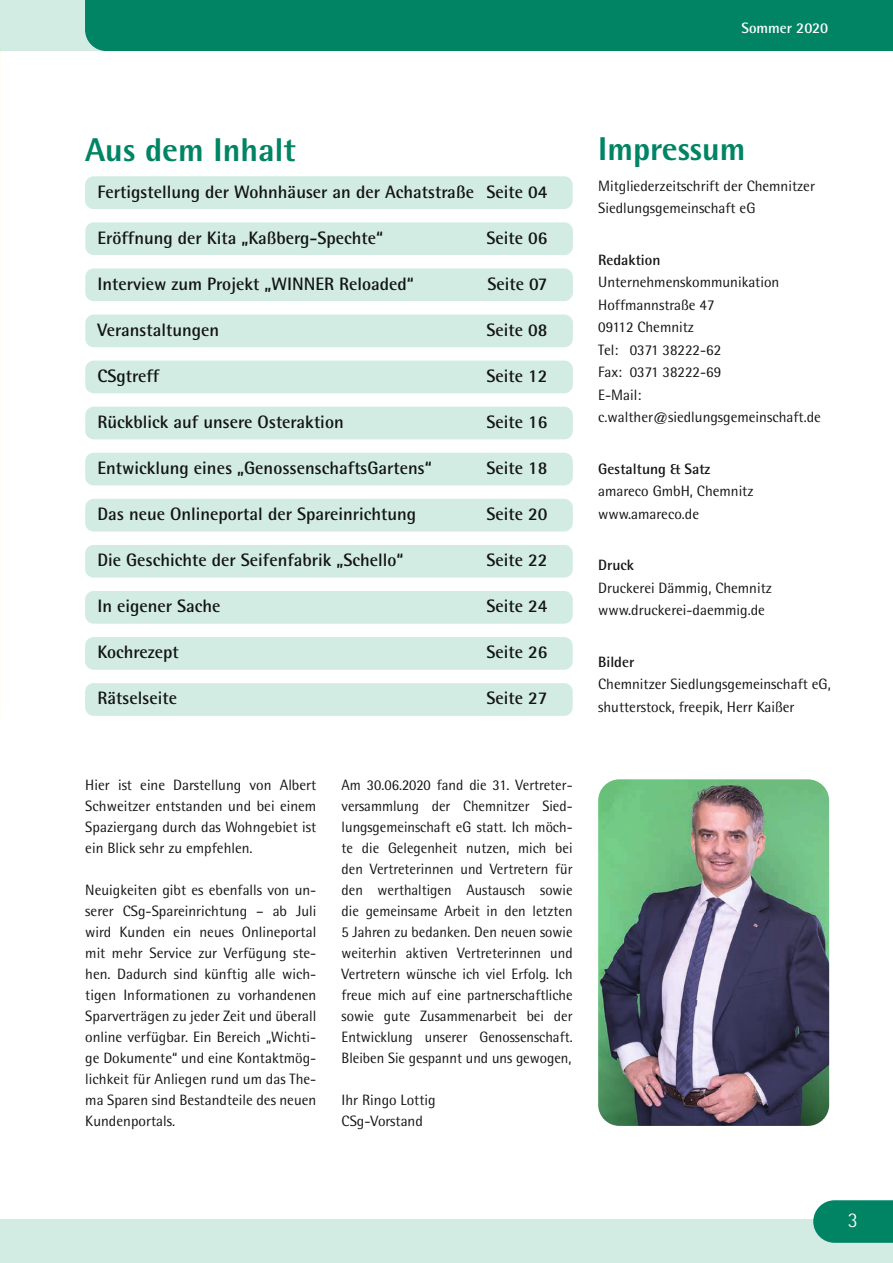
<style>
.page{position:relative;width:893px;height:1263px;background:#fff}
.page>*{position:absolute;margin:0;border:0;box-sizing:border-box;transform-origin:0 0}
.t1{font:800 33px "Rotis Semi Sans";color:#008464}
.t2{font:300 21px "Rotis Semi Sans";color:#fff}
.t3{font:700 18px "Rotis Semi Sans";color:#131413}
.t4{font:15px/21px "Rotis Semi Sans";color:#131413}
.t5{font:700 15px "Rotis Semi Sans";color:#131413}
.t6{font:700 15px "Rotis Semi Sans";color:#fff}
</style>
<div class="page">
<div style="left:85px;top:499px;width:488px;height:32px;background:#d2ece3;border-radius:9px"></div>
<img style="left:0;top:49px;width:1px;height:476px">
<div style="left:85px;top:176px;width:488px;height:33px;background:#d2ece3;border-radius:9px"></div>
<div style="left:85px;top:637px;width:488px;height:33px;background:#d2ece3;border-radius:9px"></div>
<div style="left:85px;top:683px;width:488px;height:33px;background:#d2ece3;border-radius:9px"></div>
<div style="left:85px;top:591px;width:488px;height:33px;background:#d2ece3;border-radius:9px"></div>
<div style="left:85px;top:545px;width:488px;height:33px;background:#d2ece3;border-radius:9px"></div>
<div style="left:85px;top:453px;width:488px;height:32px;background:#d2ece3;border-radius:9px"></div>
<div style="left:85px;top:407px;width:488px;height:32px;background:#d2ece3;border-radius:9px"></div>
<div style="left:85px;top:361px;width:488px;height:32px;background:#d2ece3;border-radius:9px"></div>
<div style="left:85px;top:314px;width:488px;height:33px;background:#d2ece3;border-radius:9px"></div>
<div style="left:85px;top:268px;width:488px;height:33px;background:#d2ece3;border-radius:9px"></div>
<div style="left:85px;top:222px;width:488px;height:33px;background:#d2ece3;border-radius:9px"></div>
<img style="left:598px;top:779px;width:231px;height:347px">
<svg style="left:0;top:0;width:893px;height:51px;background:#148e70"></svg>
<div style="left:0;top:1219px;width:893px;height:44px;background:#d2ece3"></div>
<svg style="left:813px;top:1200px;width:80px;height:43px;background:#108c6d"></svg>
<p class="t6" style="left:741px;top:18px;width:88px">Sommer 2020</p>
<h1 class="t1" style="left:85px;top:129px;width:212px">Aus dem Inhalt</h1>
<p class="t3" style="left:98px;top:181px;width:451px">Fertigstellung der Wohnhäuser an der Achatstraße Seite 04</p>
<p class="t3" style="left:98px;top:227px;width:287px">Eröffnung der Kita „Kaßberg-Spechte“</p>
<p class="t3" style="left:486px;top:227px;width:63px">Seite 06</p>
<p class="t3" style="left:98px;top:273px;width:318px">Interview zum Projekt „WINNER Reloaded“</p>
<p class="t3" style="left:488px;top:273px;width:62px">Seite 07</p>
<p class="t3" style="left:98px;top:319px;width:123px">Veranstaltungen</p>
<p class="t3" style="left:486px;top:319px;width:63px">Seite 08</p>
<p class="t3" style="left:98px;top:365px;width:63px">CSgtreff</p>
<p class="t3" style="left:486px;top:365px;width:63px">Seite 12</p>
<p class="t3" style="left:98px;top:411px;width:248px">Rückblick auf unsere Osteraktion</p>
<p class="t3" style="left:486px;top:411px;width:63px">Seite 16</p>
<p class="t3" style="left:98px;top:457px;width:336px">Entwicklung eines „GenossenschaftsGartens“</p>
<p class="t3" style="left:486px;top:457px;width:63px">Seite 18</p>
<p class="t3" style="left:98px;top:503px;width:320px">Das neue Onlineportal der Spareinrichtung</p>
<p class="t3" style="left:486px;top:503px;width:63px">Seite 20</p>
<p class="t3" style="left:98px;top:549px;width:308px">Die Geschichte der Seifenfabrik „Schello“</p>
<p class="t3" style="left:486px;top:549px;width:63px">Seite 22</p>
<p class="t3" style="left:98px;top:595px;width:125px">In eigener Sache</p>
<p class="t3" style="left:486px;top:595px;width:63px">Seite 24</p>
<p class="t3" style="left:98px;top:641px;width:83px">Kochrezept</p>
<p class="t3" style="left:486px;top:641px;width:63px">Seite 26</p>
<p class="t3" style="left:98px;top:687px;width:81px">Rätselseite</p>
<p class="t3" style="left:486px;top:687px;width:63px">Seite 27</p>
<h1 class="t1" style="left:598px;top:128px;width:149px">Impressum</h1>
<p class="t4" style="left:598px;top:174px;width:218px;line-height:22.5px">Mitgliederzeitschrift der Chemnitzer<br>Siedlungsgemeinschaft eG</p>
<p class="t5" style="left:598px;top:250px;width:64px">Redaktion</p>
<p class="t4" style="left:598px;top:271px;width:224px;line-height:22.5px">Unternehmenskommunikation<br>Hoffmannstraße 47<br>09112 Chemnitz<br>Tel: 0371 38222-62<br>Fax: 0371 38222-69<br>E-Mail: c.walther@siedlungsgemeinschaft.de</p>
<p class="t5" style="left:598px;top:459px;width:114px">Gestaltung &amp; Satz</p>
<p class="t4" style="left:598px;top:480px;width:157px;line-height:22.5px">amareco GmbH, Chemnitz www.amareco.de</p>
<p class="t5" style="left:598px;top:556px;width:37px">Druck</p>
<p class="t4" style="left:598px;top:576px;width:175px;line-height:22.5px">Druckerei Dämmig, Chemnitz www.druckerei-daemmig.de</p>
<p class="t5" style="left:598px;top:652px;width:38px">Bilder</p>
<p class="t4" style="left:598px;top:673px;width:234px;line-height:22.5px">Chemnitzer Siedlungsgemeinschaft eG, shutterstock, freepik, Herr Kaißer</p>
<p class="t4" style="left:85px;top:774px;width:233px;text-align:justify">Hier ist eine Darstellung von Albert Schweitzer entstanden und bei einem Spaziergang durch das Wohngebiet ist ein Blick sehr zu empfehlen.</p>
<p class="t4" style="left:85px;top:879px;width:233px;text-align:justify">Neuigkeiten gibt es ebenfalls von un&shy;serer CSg-Spareinrichtung – ab Juli wird Kunden ein neues Onlineportal mit mehr Service zur Verfügung ste&shy;hen. Dadurch sind künftig alle wich&shy;tigen Informationen zu vorhandenen Sparverträgen zu jeder Zeit und überall online verfügbar. Ein Bereich „Wichti&shy;ge Dokumente“ und eine Kontaktmög&shy;lichkeit für Anliegen rund um das The&shy;ma Sparen sind Bestandteile des neuen Kundenportals.</p>
<p class="t4" style="left:342px;top:774px;width:233px;text-align:justify">Am 30.06.2020 fand die 31. Vertreter&shy;versammlung der Chemnitzer Sied&shy;lungsgemeinschaft eG statt. Ich möch&shy;te die Gelegenheit nutzen, mich bei den Vertreterinnen und Vertretern für den werthaltigen Austausch sowie die gemeinsame Arbeit in den letzten 5 Jahren zu bedanken. Den neuen sowie weiterhin aktiven Vertreterinnen und Vertretern wünsche ich viel Erfolg. Ich freue mich auf eine partnerschaftliche sowie gute Zusammenarbeit bei der Entwicklung unserer Genossenschaft.<br>Bleiben Sie gespannt und uns gewogen,</p>
<p class="t4" style="left:342px;top:1089px;width:96px">Ihr Ringo Lottig<br>CSg-Vorstand</p>
<h2 class="t2" style="left:848px;top:1208px;width:12px">3</h2>
</div>
